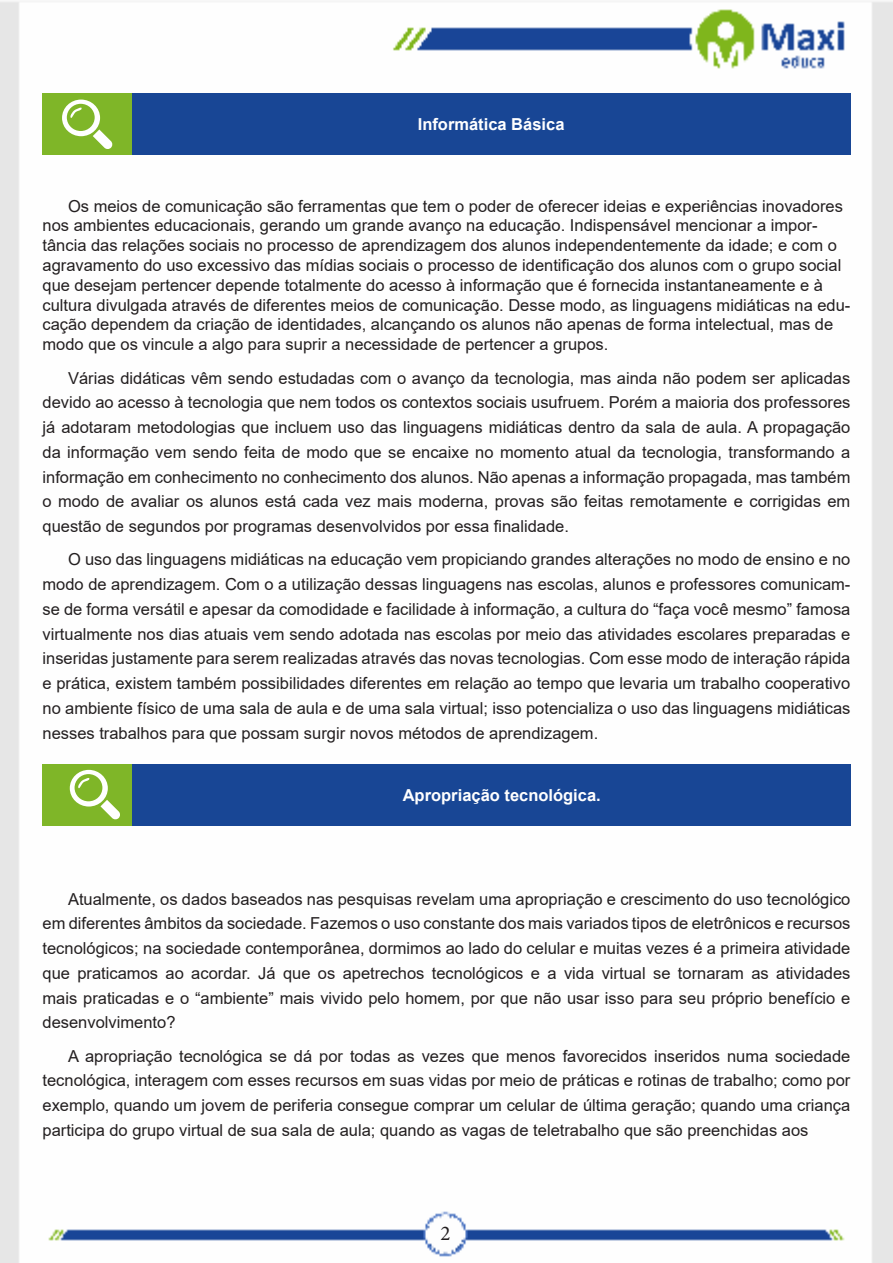
<style>
.page{position:relative;width:893px;height:1263px;background:#fff}
.page>*{position:absolute;margin:0;border:0;box-sizing:border-box;transform-origin:0 0}
.t1{font:21px "Minion Pro";color:#231f20}
.t2{font:16.5px/24.8px "Arial";color:#231f20;text-align:justify}
.Titulo{font:700 16.5px "Arial";color:#fff}
.Titulo_de_Caixa{font:700 16.5px "Arial";color:#fff}
</style>
<div class="page">
<img style="left:0;top:1px;width:893px;height:1262px">
<div style="left:43px;top:94px;width:89px;height:61px;background:#7fb628"></div>
<div style="left:132px;top:94px;width:718px;height:61px;background:#184695"></div>
<svg style="left:62px;top:100px;width:51px;height:49px"></svg>
<div style="left:43px;top:764px;width:89px;height:61px;background:#7fb628"></div>
<div style="left:132px;top:764px;width:718px;height:61px;background:#184695"></div>
<svg style="left:70px;top:770px;width:50px;height:50px"></svg>
<p class="Titulo_de_Caixa" style="left:418px;top:113px;width:148px">Informática Básica</p>
<p class="t2" style="left:43px;top:196px;width:809px;line-height:19.8px;text-align:left;text-indent:26px">Os meios de comunicação são ferramentas que tem o poder de oferecer ideias e experiências inovadores nos ambientes educacionais, gerando um grande avanço na educação. Indispensável mencionar a impor&shy;tância das relações sociais no processo de aprendizagem dos alunos independentemente da idade; e com o agravamento do uso excessivo das mídias sociais o processo de identificação dos alunos com o grupo social que desejam pertencer depende totalmente do acesso à informação que é fornecida instantaneamente e à cultura divulgada através de diferentes meios de comunicação. Desse modo, as linguagens midiáticas na edu&shy;cação dependem da criação de identidades, alcançando os alunos não apenas de forma intelectual, mas de modo que os vincule a algo para suprir a necessidade de pertencer a grupos.</p>
<p class="t2" style="left:43px;top:365px;width:809px;text-indent:26px">Várias didáticas vêm sendo estudadas com o avanço da tecnologia, mas ainda não podem ser aplicadas devido ao acesso à tecnologia que nem todos os contextos sociais usufruem. Porém a maioria dos professores já adotaram metodologias que incluem uso das linguagens midiáticas dentro da sala de aula. A propagação da informação vem sendo feita de modo que se encaixe no momento atual da tecnologia, transformando a informação em conhecimento no conhecimento dos alunos. Não apenas a informação propagada, mas também o modo de avaliar os alunos está cada vez mais moderna, provas são feitas remotamente e corrigidas em questão de segundos por programas desenvolvidos por essa finalidade.</p>
<p class="t2" style="left:43px;top:547px;width:809px;text-indent:26px">O uso das linguagens midiáticas na educação vem propiciando grandes alterações no modo de ensino e no modo de aprendizagem. Com o a utilização dessas linguagens nas escolas, alunos e professores comunicam&shy;se de forma versátil e apesar da comodidade e facilidade à informação, a cultura do “faça você mesmo” famosa virtualmente nos dias atuais vem sendo adotada nas escolas por meio das atividades escolares preparadas e inseridas justamente para serem realizadas através das novas tecnologias. Com esse modo de interação rápida e prática, existem também possibilidades diferentes em relação ao tempo que levaria um trabalho cooperativo no ambiente físico de uma sala de aula e de uma sala virtual; isso potencializa o uso das linguagens midiáticas nesses trabalhos para que possam surgir novos métodos de aprendizagem.</p>
<p class="Titulo" style="left:403px;top:783px;width:200px">Apropriação tecnológica.</p>
<p class="t2" style="left:43px;top:886px;width:809px;text-indent:26px">Atualmente, os dados baseados nas pesquisas revelam uma apropriação e crescimento do uso tecnológico em diferentes âmbitos da sociedade. Fazemos o uso constante dos mais variados tipos de eletrônicos e recursos tecnológicos; na sociedade contemporânea, dormimos ao lado do celular e muitas vezes é a primeira atividade que praticamos ao acordar. Já que os apetrechos tecnológicos e a vida virtual se tornaram as atividades mais praticadas e o “ambiente” mais vivido pelo homem, por que não usar isso para seu próprio benefício e desenvolvimento?</p>
<p class="t2" style="left:43px;top:1043px;width:809px;text-indent:26px">A apropriação tecnológica se dá por todas as vezes que menos favorecidos inseridos numa sociedade tecnológica, interagem com esses recursos em suas vidas por meio de práticas e rotinas de trabalho; como por exemplo, quando um jovem de periferia consegue comprar um celular de última geração; quando uma criança participa do grupo virtual de sua sala de aula; quando as vagas de teletrabalho que são preenchidas aos</p>
<p class="t1" style="left:440px;top:1219px;width:12px">2</p>
</div>
